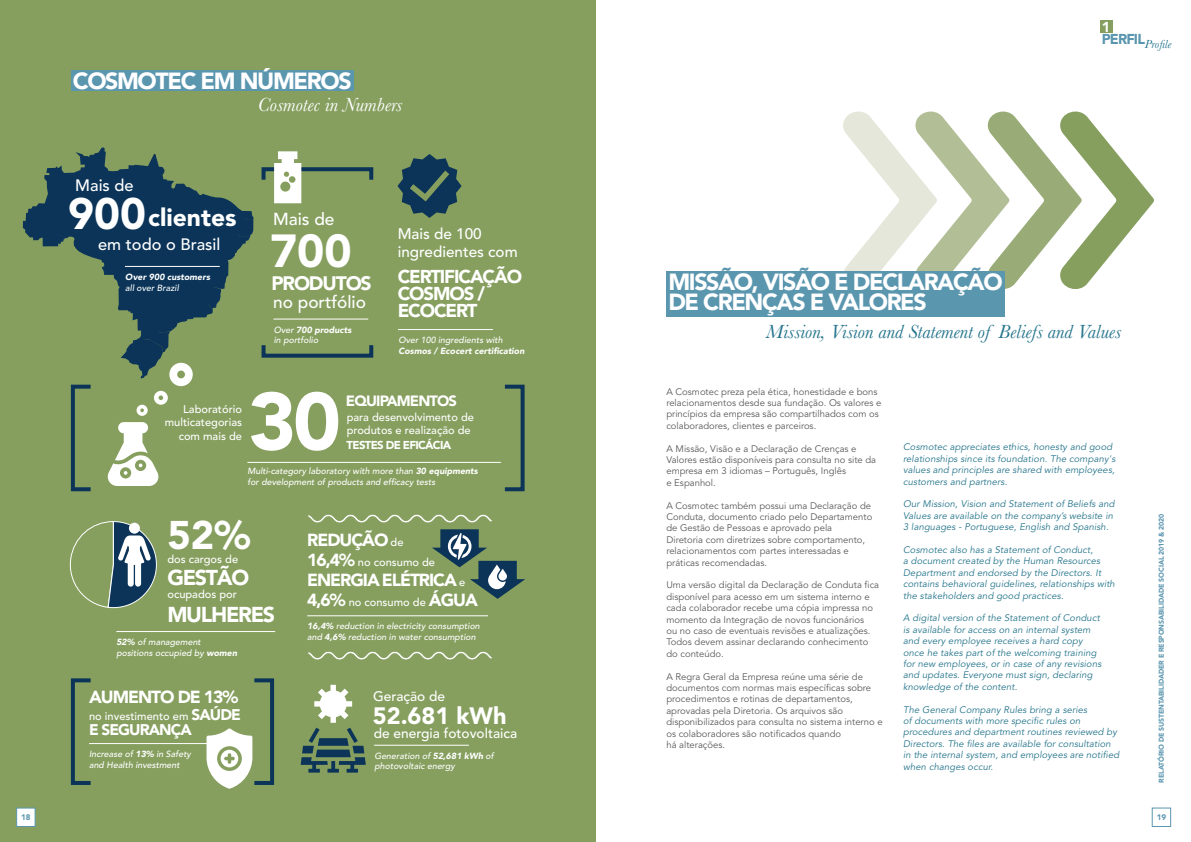
<style>
.page{position:relative;width:1191px;height:842px;background:#fff}
.page>*{position:absolute;margin:0;border:0;box-sizing:border-box;transform-origin:0 0}
.t1{font:900 80.8px "Avenir";color:#fff}
.t2{font:900 46px "Avenir";color:#fff}
.t3{font:900 43.8px "Avenir";color:#fff}
.t4{font:900 39.7px "Avenir";color:#fff}
.t5{font:900 24.6px "Avenir";color:#fff}
.t6{font:900 23.5px "Avenir";color:#fff}
.t7{font:900 23.2px/19.9px "Avenir";letter-spacing:-.06em;color:#fff}
.t8{font:900 23.2px "Avenir";color:#5b96af}
.t9{font:900 21.4px "Avenir";letter-spacing:-.06em;color:#fff}
.t10{font:italic 19.7px "Baskerville";color:#24748b}
.t11{font:italic 19.7px "Baskerville";color:#fff}
.t12{font:900 19.4px "Avenir";letter-spacing:-.06em;color:#fff}
.t13{font:900 18.5px/17px "Avenir";letter-spacing:-.06em;color:#fff}
.t14{font:900 17.4px "Avenir";letter-spacing:-.06em;color:#fff}
.t15{font:500 17.3px "Avenir";color:#fff}
.t16{font:500 16.4px "Avenir";color:#fff}
.t17{font:900 15.4px "Avenir";letter-spacing:-.06em;color:#fff}
.t18{font:500 15.3px/18.3px "Avenir";color:#fff}
.t19{font:900 14.8px "Avenir";letter-spacing:-.06em;color:#fff}
.t20{font:900 14.3px "Avenir";color:#fff}
.t21{font:500 13.7px "Avenir";color:#fff}
.t22{font:italic 12.1px "Baskerville";color:#24748b}
.t23{font:900 11.4px "Avenir";letter-spacing:-.06em;color:#fff}
.t24{font:500 11.1px/13.3px "Avenir";color:#fff;text-align:right}
.t25{font:9.5px/11.4px "Avenir";color:#58595b}
.t26{font:italic 9.5px/11.4px "Avenir";letter-spacing:.01em;color:#24748b}
.t27{font:italic 500 8.9px/10.6px "Avenir";color:#fff}
.t28{font:italic 900 8.9px "Avenir";color:#fff}
.t29{font:900 8px "Avenir";color:#5b96af}
.t30{font:900 7px "Avenir";letter-spacing:-.02em;color:#5b96af}
.s1{font-weight:900}
.s2{font-weight:900;font-size:15.4px}
.s3{font-weight:500;font-size:11.1px}
.s4{font-weight:900;font-size:17.4px}
</style>
<div class="page">
<svg style="left:843px;top:111px;width:311px;height:183px"></svg>
<div style="left:0;top:0;width:595px;height:842px;background:#869f5f"></div>
<div style="left:16px;top:807px;width:20px;height:20px;background:#fff;border:1px solid #5b96af"></div>
<div style="left:1151px;top:807px;width:20px;height:20px;border:1px solid #5b96af"></div>
<svg style="left:23px;top:148px;width:230px;height:230px"></svg>
<hr style="left:125px;top:266px;width:95px;height:1px;background:#fff">
<hr style="left:247px;top:462px;width:254px;height:1px;background:#fff">
<hr style="left:273px;top:319px;width:95px;height:1px;background:#fff">
<hr style="left:398px;top:329px;width:95px;height:1px;background:#fff">
<hr style="left:89px;top:743px;width:149px;height:1px;background:#fff">
<svg style="left:107px;top:422px;width:52px;height:64px"></svg>
<svg style="left:137px;top:405px;width:11px;height:11px"></svg>
<svg style="left:154px;top:363px;width:39px;height:42px"></svg>
<div style="left:71px;top:70px;width:282px;height:21px;background:#5b96af"></div>
<div style="left:666px;top:272px;width:338px;height:45px;background:#5b96af"></div>
<div style="left:1100px;top:20px;width:12px;height:13px;background:#869f5f"></div>
<svg style="left:70px;top:384px;width:21px;height:108px"></svg>
<svg style="left:70px;top:678px;width:25px;height:107px"></svg>
<svg style="left:261px;top:345px;width:113px;height:13px"></svg>
<svg style="left:504px;top:384px;width:21px;height:108px"></svg>
<svg style="left:261px;top:151px;width:113px;height:52px"></svg>
<svg style="left:397px;top:154px;width:64px;height:64px"></svg>
<hr style="left:116px;top:631px;width:159px;height:1px;background:#fff">
<svg style="left:69px;top:521px;width:88px;height:87px"></svg>
<div style="left:129px;top:523px;width:11px;height:11px;background:#fff;border-radius:50%"></div>
<hr style="left:374px;top:745px;width:95px;height:1px;background:#fff">
<svg style="left:301px;top:685px;width:65px;height:88px"></svg>
<hr style="left:307px;top:615px;width:181px;height:1px;background:#fff">
<svg style="left:308px;top:514px;width:217px;height:85px"></svg>
<svg style="left:308px;top:651px;width:184px;height:9px"></svg>
<svg style="left:206px;top:678px;width:69px;height:111px"></svg>
<h3 class="t7" style="left:73px;top:71px;width:280px">COSMOTEC EM NÚMEROS</h3>
<h3 class="t11" style="left:258px;top:92px;width:146px">Cosmotec in Numbers</h3>
<h3 class="t16" style="left:75px;top:176px;width:60px">Mais de</h3>
<h3 class="t3" style="left:68px;top:187px;width:79px">900</h3>
<h3 class="t5" style="left:148px;top:202px;width:90px">clientes</h3>
<h3 class="t16" style="left:98px;top:235px;width:124px">em todo o Brasil</h3>
<p class="t28" style="left:125px;top:271px;width:86px">Over 900 customers</p>
<p class="t27" style="left:125px;top:282px;width:55px">all over Brazil</p>
<h3 class="t15" style="left:273px;top:209px;width:63px">Mais de</h3>
<h2 class="t2" style="left:270px;top:223px;width:83px">700</h2>
<h3 class="t12" style="left:271px;top:271px;width:102px">PRODUTOS</h3>
<h3 class="t15" style="left:273px;top:292px;width:94px">no portfólio</h3>
<h3 class="t18" style="left:398px;top:225px;width:122px">Mais de 100 ingredientes com</h3>
<h3 class="t13" style="left:398px;top:268px;width:126px">CERTIFICAÇÃO<br>COSMOS /<br>ECOCERT</h3>
<p class="t27" style="left:274px;top:324px;width:79px">Over <span class="s1">700 products </span>in portfolio</p>
<p class="t27" style="left:398px;top:335px;width:106px">Over 100 ingredients with</p>
<p class="t28" style="left:398px;top:345px;width:127px">Cosmos / Ecocert certification</p>
<h1 class="t1" style="left:248px;top:373px;width:94px">30</h1>
<h3 class="t19" style="left:346px;top:392px;width:113px">EQUIPAMENTOS</h3>
<p class="t24" style="left:165px;top:403px;width:79px">Laboratório multicategorias com mais de</p>
<p class="t24" style="left:347px;top:411px;width:129px;text-align:left">para desenvolvimento de produtos e realização de</p>
<p class="t23" style="left:347px;top:438px;width:106px">TESTES DE EFICÁCIA</p>
<p class="t27" style="left:247px;top:466px;width:232px">Multi-category laboratory with more than <span class="s1">30 equipments </span>for development of products and efficacy tests</p>
<h3 class="t4" style="left:167px;top:511px;width:84px">52%</h3>
<p class="t24" style="left:167px;top:552px;width:72px">dos cargos de</p>
<p class="t24" style="left:167px;top:588px;width:71px">ocupados por</p>
<p class="t27" style="left:116px;top:637px;width:122px"><span class="s1">52%</span> of management positions occupied by <span class="s1">women</span></p>
<h3 class="t9" style="left:167px;top:565px;width:83px">GESTÃO</h3>
<h3 class="t9" style="left:167px;top:601px;width:109px">MULHERES</h3>
<h3 class="t14" style="left:89px;top:687px;width:150px">AUMENTO DE 13%</h3>
<p class="t24" style="left:89px;top:710px;width:153px">no investimento em <span class="s2">SAÚDE</span></p>
<h3 class="t17" style="left:89px;top:721px;width:104px">E SEGURANÇA</h3>
<p class="t27" style="left:89px;top:749px;width:103px">Increase of <span class="s1">13%</span> in Safety and Health investment</p>
<h3 class="t14" style="left:307px;top:529px;width:98px">REDUÇÃO <span class="s3">de</span></h3>
<p class="t24" style="left:307px;top:555px;width:129px"><span class="s4">16,4%</span> no consumo de</p>
<h3 class="t14" style="left:307px;top:569px;width:159px">ENERGIA ELÉTRICA <span class="s3">e</span></h3>
<p class="t24" style="left:307px;top:595px;width:172px"><span class="s4">4,6%</span> no consumo de <span class="s4">ÁGUA</span></p>
<p class="t27" style="left:307px;top:621px;width:174px"><span class="s1">16,4%</span> reduction in electricity consumption and <span class="s1">4,6%</span> reduction in water consumption</p>
<h3 class="t21" style="left:373px;top:688px;width:74px">Geração de</h3>
<h3 class="t21" style="left:374px;top:726px;width:145px">de energia fotovoltaica</h3>
<p class="t27" style="left:374px;top:750px;width:121px">Generation of <span class="s1">52,681 kWh</span> of photovoltaic energy</p>
<h3 class="t6" style="left:373px;top:702px;width:135px">52.681 kWh</h3>
<h3 class="t8" style="left:723px;top:262px;width:8px">˜</h3>
<h3 class="t8" style="left:801px;top:262px;width:8px">˜</h3>
<h3 class="t8" style="left:973px;top:262px;width:8px">˜</h3>
<h3 class="t7" style="left:668px;top:272px;width:336px">MISSAO, VISAO E DECLARAÇAO<br>DE CRENÇAS E VALORES</h3>
<h3 class="t20" style="left:1101px;top:18px;width:10px">1</h3>
<p class="t22" style="left:1101px;top:36px;width:71px"><sup>PERFIL</sup>Profile</p>
<h3 class="t10" style="left:766px;top:319px;width:356px">Mission, Vision and Statement of Beliefs and Values</h3>
<p class="t25" style="left:666px;top:386px;width:216px">A Cosmotec preza pela ética, honestidade e bons relacionamentos desde sua fundação. Os valores e princípios da empresa são compartilhados com os colaboradores, clientes e parceiros.</p>
<p class="t25" style="left:666px;top:443px;width:211px">A Missão, Visão e a Declaração de Crenças e Valores estão disponíveis para consulta no site da empresa em 3 idiomas – Português, Inglês<br>e Espanhol.</p>
<p class="t25" style="left:666px;top:500px;width:207px">A Cosmotec também possui uma Declaração de Conduta, documento criado pelo Departamento de Gestão de Pessoas e aprovado pela<br>Diretoria com diretrizes sobre comportamento, relacionamentos com partes interessadas e práticas recomendadas.</p>
<p class="t25" style="left:666px;top:580px;width:214px">Uma versão digital da Declaração de Conduta fica disponível para acesso em um sistema interno e cada colaborador recebe uma cópia impressa no momento da Integração de novos funcionários<br>ou no caso de eventuais revisões e atualizações.<br>Todos devem assinar declarando conhecimento do conteúdo.</p>
<p class="t25" style="left:666px;top:671px;width:218px">A Regra Geral da Empresa reúne uma série de documentos com normas mais específicas sobre procedimentos e rotinas de departamentos, aprovadas pela Diretoria. Os arquivos são disponibilizados para consulta no sistema interno e os colaboradores são notificados quando<br>há alterações.</p>
<p class="t26" style="left:903px;top:442px;width:214px">Cosmotec appreciates ethics, honesty and good relationships since its foundation. The company's values and principles are shared with employees, customers and partners.</p>
<p class="t26" style="left:903px;top:499px;width:213px">Our Mission, Vision and Statement of Beliefs and<br>Values are available on the company’s website in<br>3 languages - Portuguese, English and Spanish.</p>
<p class="t26" style="left:903px;top:544px;width:213px">Cosmotec also has a Statement of Conduct,<br>a document created by the Human Resources Department and endorsed by the Directors. It contains behavioral guidelines, relationships with the stakeholders and good practices.</p>
<p class="t26" style="left:903px;top:613px;width:200px">A digital version of the Statement of Conduct is available for access on an internal system and every employee receives a hard copy once he takes part of the welcoming training for new employees, or in case of any revisions and updates. Everyone must sign, declaring knowledge of the content.</p>
<p class="t26" style="left:903px;top:704px;width:218px">The General Company Rules bring a series<br>of documents with more specific rules on procedures and department routines reviewed by Directors. The files are available for consultation in the internal system, and employees are notified when changes occur.</p>
<p class="t30" style="left:1157px;top:782px;width:270px;rotate:-90deg">RELATÓRIO DE SUSTENTABILIDADER E RESPONSABILIDADE SOCIAL 2019 &amp; 2020</p>
<p class="t29" style="left:21px;top:813px;width:11px">18</p>
<p class="t29" style="left:1156px;top:813px;width:11px">19</p>
</div>
